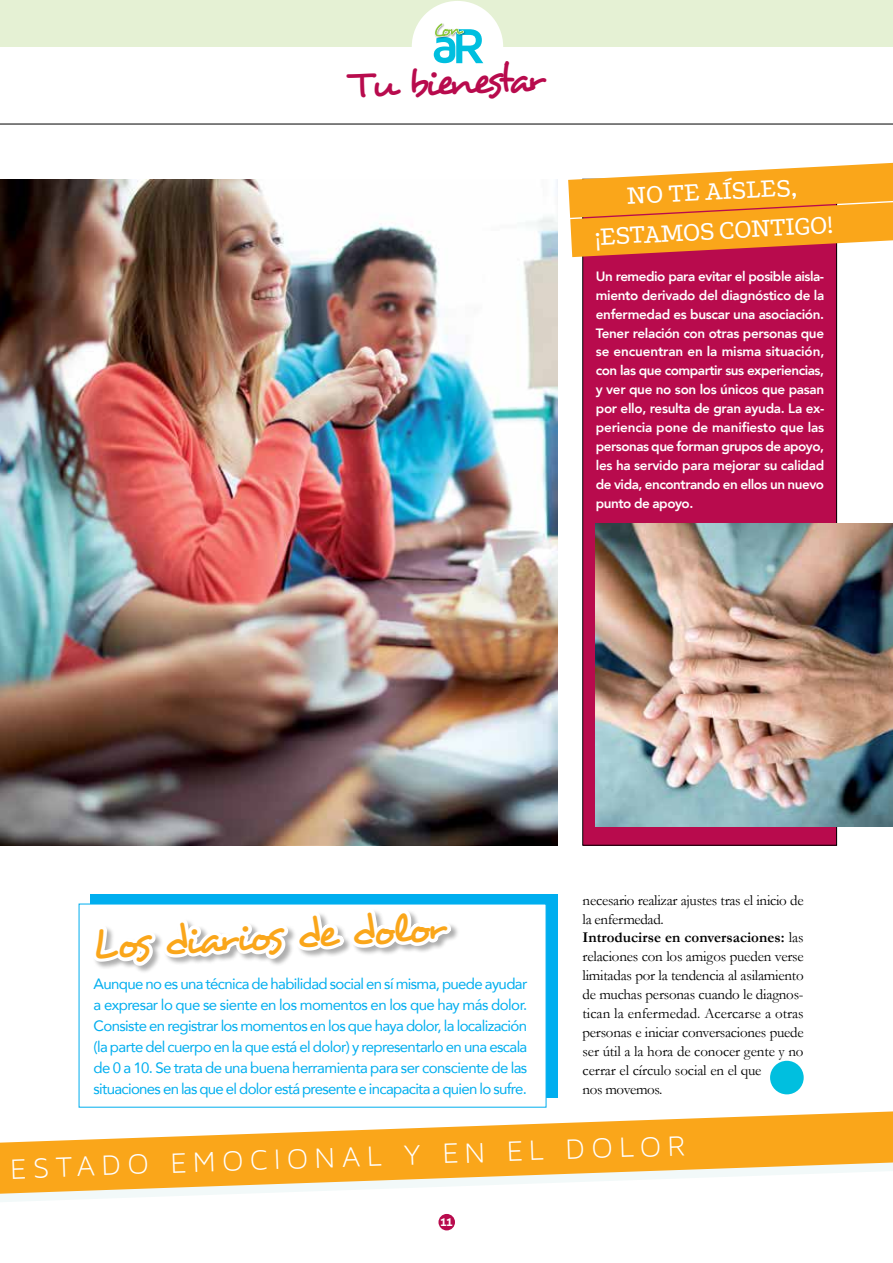
<style>
.page{position:relative;width:893px;height:1263px;background:#fff}
.page>*{position:absolute;margin:0;border:0;box-sizing:border-box;transform-origin:0 0}
.t1{font:42.45px "Desyrel";color:#faa61a}
.t2{font:40.8px "Desyrel";color:#b80b4d}
.t3{font:30px "Maven Pro Light 300";color:#fff}
.t4{font:27.45px/39px "Podkova";color:#fff;text-align:center}
.t5{font:15px/21px "Avenir";letter-spacing:-.045em;color:#00aeef;text-align:justify}
.t6{font:15px/18.9px "Garamond";letter-spacing:-.015em;color:#000}
.t7{font:800 13.5px/18.9px "Avenir";letter-spacing:-.035em;color:#fff;text-align:justify}
.t8{font:700 12px "Aller";color:#fff}
.s1{font-weight:700}
</style>
<div class="page">
<div style="left:583px;top:179px;width:254px;height:666px;background:#b80b4d"></div>
<svg style="left:0;top:1194px;width:89px;height:8px"></svg>
<svg style="left:0;top:1111px;width:893px;height:83px;fill:#faa61a"></svg>
<div style="left:0;top:0;width:893px;height:47px;background:#e5f1d4"></div>
<hr style="left:0;top:124px;width:893px;height:1px;background:#000">
<svg style="left:568px;top:163px;width:325px;height:94px"></svg>
<div style="left:90px;top:894px;width:467px;height:204px;background:#00aeef"></div>
<div style="left:79px;top:904px;width:467px;height:203px;background:#fff"></div>
<svg style="left:457px;top:845px;width:88px;height:203px"></svg>
<svg style="left:89px;top:845px;width:368px;height:371px"></svg>
<div style="left:770px;top:1061px;width:34px;height:33px;background:#00bfdf;border-radius:50%"></div>
<div style="left:438px;top:1214px;width:17px;height:16px;background:#b80b4d;border-radius:50%"></div>
<img style="left:1px;top:179px;width:556px;height:666px">
<img style="left:596px;top:523px;width:297px;height:303px">
<div style="left:412px;top:1px;width:91px;height:91px;background:#fff;border-radius:50%"></div>
<svg style="left:434px;top:6px;width:49px;height:57px"></svg>
<svg style="left:509px;top:1140px;width:34px;height:21px"></svg>
<h2 class="t2" style="left:350px;top:59px;width:196px;rotate:-2deg">Tu bienestar</h2>
<h3 class="t4" style="left:592px;top:179px;width:241px;rotate:-3deg">No te aísles, ¡estamos contigo!</h3>
<p class="t7" style="left:596px;top:267px;width:230px">Un remedio para evitar el posible aisla&shy;miento derivado del diagnóstico de la enfermedad es buscar una asociación.<br>Tener relación con otras personas que se encuentran en la misma situación, con las que compartir sus experiencias, y ver que no son los únicos que pasan por ello, resulta de gran ayuda. La ex&shy;periencia pone de manifiesto que las personas que forman grupos de apoyo, les ha servido para mejorar su calidad de vida, encontrando en ellos un nuevo punto de apoyo.</p>
<h1 class="t1" style="left:90px;top:918px;width:356px;rotate:-3deg">Los diarios de dolor</h1>
<p class="t5" style="left:94px;top:972px;width:435px">Aunque no es una técnica de habilidad social en sí misma, puede ayudar a expresar lo que se siente en los momentos en los que hay más dolor.<br>Consiste en registrar los momentos en los que haya dolor, la localización (la parte del cuerpo en la que está el dolor) y representarlo en una escala de 0 a 10. Se trata de una buena herramienta para ser consciente de las situaciones en las que el dolor está presente e incapacita a quien lo sufre.</p>
<p class="t6" style="left:583px;top:890px;width:223px">necesario realizar ajustes tras el inicio de la enfermedad.<br><span class="s1">Introducirse en conversaciones:</span> las relaciones con los amigos pueden verse limitadas por la tendencia al asilamiento de muchas personas cuando le diagnos&shy;tican la enfermedad. Acercarse a otras personas e iniciar conversaciones puede ser útil a la hora de conocer gente y no cerrar el círculo social en el que<br>nos movemos.</p>
<h3 class="t3" style="left:10px;top:1152px;width:188px;rotate:-2deg">estado emo</h3>
<h3 class="t3" style="left:249px;top:1144px;width:55px;rotate:-2deg">cion</h3>
<h3 class="t3" style="left:341px;top:1141px;width:119px;rotate:-2deg">al y en</h3>
<h3 class="t3" style="left:565px;top:1133px;width:44px;rotate:-2deg">dolor</h3>
<p class="t8" style="left:440px;top:1214px;width:15px">11</p>
</div>
